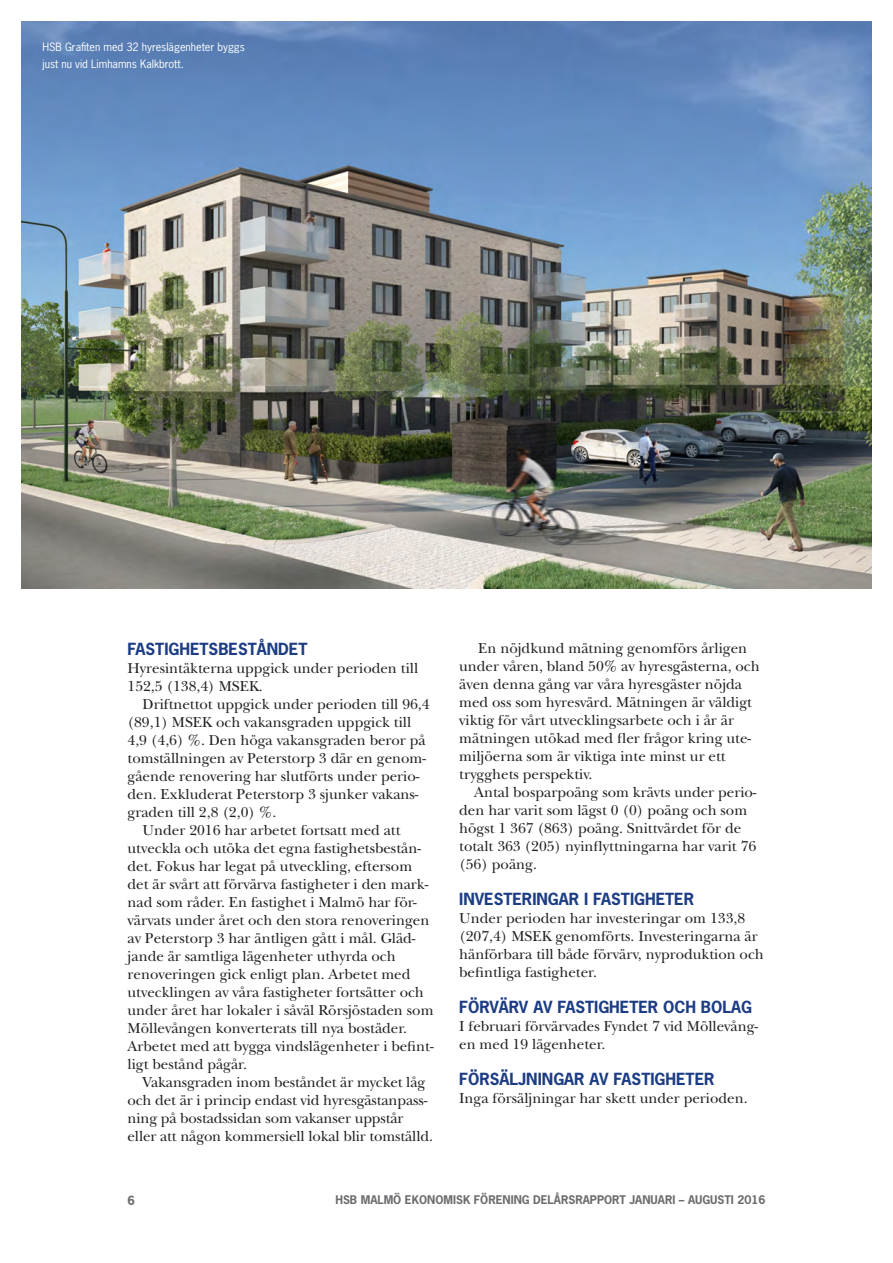
<style>
.page{position:relative;width:893px;height:1263px;background:#fff}
.page>*{position:absolute;margin:0;border:0;box-sizing:border-box;transform-origin:0 0}
.Mellis{font:700 15.75px "News Gothic";color:#1c3c84}
.Brödtext_indrag{font:15px/18px "New Baskerville";color:#231f20}
.Brödtext{font:15px/18px "New Baskerville";color:#231f20}
.t1{font:700 12px "News Gothic";color:#6c6d70}
.t2{font:700 11.25px "News Gothic";color:#6c6d70}
.Bildtext_ny{font:10.8px/16.5px "News Gothic";color:#fff}
</style>
<div class="page">
<img style="left:21px;top:21px;width:851px;height:567px">
<p class="Bildtext_ny" style="left:43px;top:39px;width:204px">HSB Grafiten med 32 hyreslägenheter byggs just nu vid Limhamns Kalkbrott.</p>
<p class="Mellis" style="left:128px;top:638px;width:181px">FASTIGHETSBESTÅNDET</p>
<p class="Brödtext" style="left:128px;top:659px;width:292px">Hyresintäkterna uppgick under perioden till<br>152,5 (138,4) MSEK.</p>
<p class="Brödtext_indrag" style="left:128px;top:695px;width:304px;text-indent:15px">Driftnettot uppgick under perioden till 96,4 (89,1) MSEK och vakansgraden uppgick till 4,9 (4,6) %. Den höga vakansgraden beror på tomställningen av Peterstorp 3 där en genom&shy;gående renovering har slutförts under perio&shy;den. Exkluderat Peterstorp 3 sjunker vakans&shy;graden till 2,8 (2,0) %.</p>
<p class="Brödtext_indrag" style="left:128px;top:821px;width:308px;text-indent:15px">Under 2016 har arbetet fortsatt med att utveckla och utöka det egna fastighetsbestån&shy;det. Fokus har legat på utveckling, eftersom det är svårt att förvärva fastigheter i den mark&shy;nad som råder. En fastighet i Malmö har för&shy;värvats under året och den stora renoveringen av Peterstorp 3 har äntligen gått i mål. Gläd&shy;jande är samtliga lägenheter uthyrda och renoveringen gick enligt plan. Arbetet med utvecklingen av våra fastigheter fortsätter och under året har lokaler i såväl Rörsjöstaden som Möllevången konverterats till nya bostäder.<br>Arbetet med att bygga vindslägenheter i befint&shy;ligt bestånd pågår.</p>
<p class="Brödtext_indrag" style="left:128px;top:1073px;width:307px;text-indent:15px">Vakansgraden inom beståndet är mycket låg och det är i princip endast vid hyresgästanpass&shy;ning på bostadssidan som vakanser uppstår eller att någon kommersiell lokal blir tomställd.</p>
<p class="Brödtext_indrag" style="left:459px;top:639px;width:302px;text-indent:19px">En nöjdkund mätning genomförs årligen under våren, bland 50% av hyresgästerna, och även denna gång var våra hyresgäster nöjda med oss som hyresvärd. Mätningen är väldigt viktig för vårt utvecklingsarbete och i år är mätningen utökad med fler frågor kring ute&shy;miljöerna som är viktiga inte minst ur ett trygghets perspektiv.</p>
<p class="Brödtext_indrag" style="left:459px;top:783px;width:299px;text-indent:15px">Antal bosparpoäng som krävts under perio&shy;den har varit som lägst 0 (0) poäng och som högst 1 367 (863) poäng. Snittvärdet för de totalt 363 (205) nyinflyttningarna har varit 76 (56) poäng.</p>
<p class="Mellis" style="left:459px;top:889px;width:236px">INVESTERINGAR I FASTIGHETER</p>
<p class="Brödtext" style="left:459px;top:909px;width:306px">Under perioden har investeringar om 133,8 (207,4) MSEK genomförts. Investeringarna är hänförbara till både förvärv, nyproduktion och befintliga fastigheter.</p>
<p class="Mellis" style="left:459px;top:997px;width:294px">FÖRVÄRV AV FASTIGHETER OCH BOLAG</p>
<p class="Brödtext" style="left:459px;top:1017px;width:300px">I februari förvärvades Fyndet 7 vid Möllevång&shy;en med 19 lägenheter.</p>
<p class="Mellis" style="left:459px;top:1069px;width:257px">FÖRSÄLJNINGAR AV FASTIGHETER</p>
<p class="Brödtext" style="left:459px;top:1089px;width:290px">Inga försäljningar har skett under perioden.</p>
<p class="t1" style="left:128px;top:1192px;width:9px">6</p>
<p class="t2" style="left:335px;top:1192px;width:431px">HSB MALMÖ EKONOMISK FÖRENING DELÅRSRAPPORT JANUARI – AUGUSTI 2016</p>
</div>
